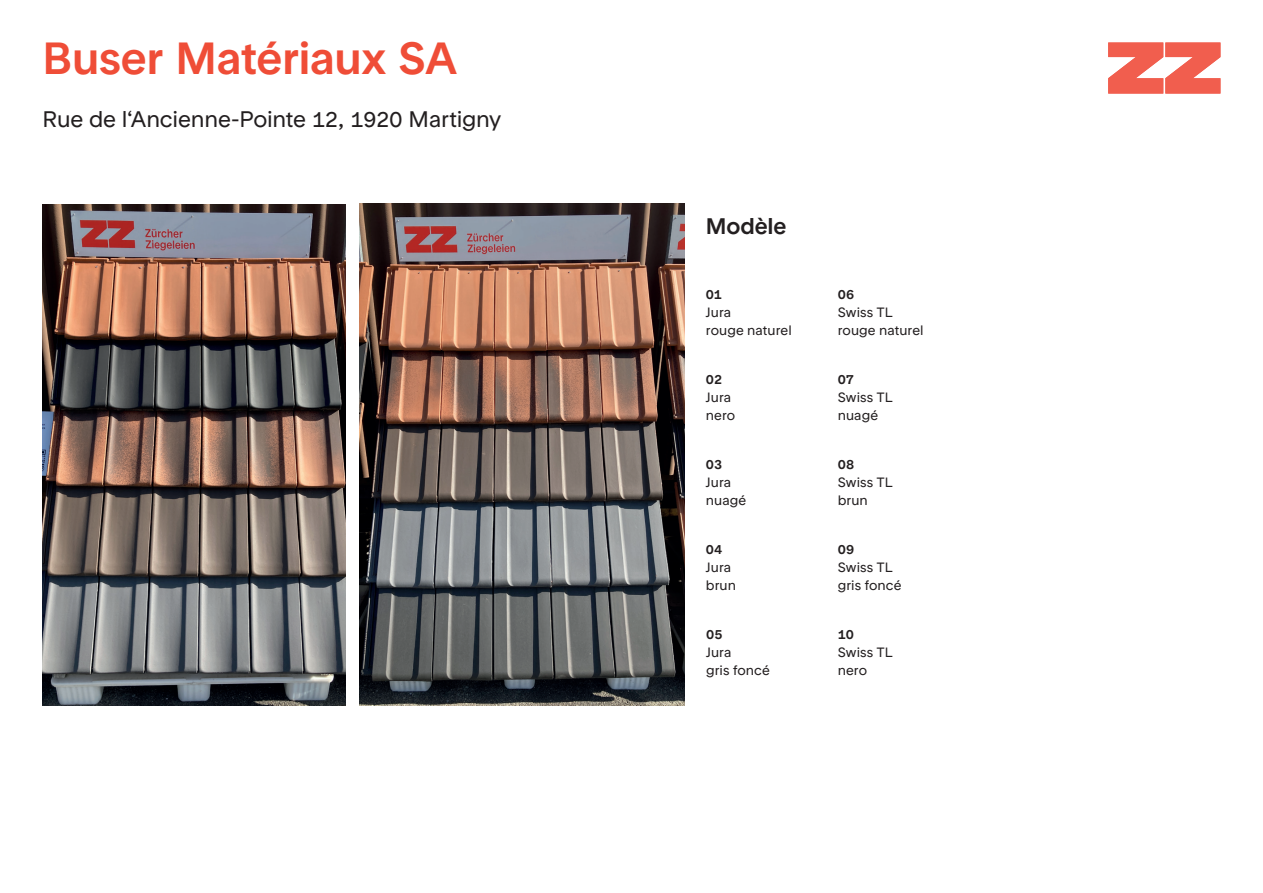
<style>
.page{position:relative;width:1263px;height:893px;background:#fff}
.page>*{position:absolute;margin:0;border:0;box-sizing:border-box;transform-origin:0 0}
.t1{font:500 45px "ZZ Rondelle";letter-spacing:-.01em;color:#ef4d37}
.t2{font:22.5px "ZZ Rondelle";letter-spacing:-.015em;color:#231f20}
.t3{font:500 22.5px "ZZ Rondelle";letter-spacing:-.005em;color:#231f20}
.t4{font:13.5px/18px "ZZ Rondelle";letter-spacing:.005em;color:#231f20}
.t5{font:500 13.5px "ZZ Rondelle";letter-spacing:.005em;color:#231f20}
</style>
<div class="page">
<svg style="left:1108px;top:43px;width:112px;height:51px"></svg>
<img style="left:359px;top:204px;width:326px;height:502px">
<img style="left:43px;top:204px;width:302px;height:502px">
<h1 class="t1" style="left:43px;top:31px;width:416px">Buser Matériaux SA</h1>
<h2 class="t2" style="left:43px;top:106px;width:460px">Rue de l‘Ancienne-Pointe 12, 1920 Martigny</h2>
<h2 class="t3" style="left:706px;top:213px;width:82px">Modèle</h2>
<p class="t5" style="left:706px;top:286px;width:18px">01</p>
<p class="t4" style="left:706px;top:303px;width:87px">Jura<br>rouge naturel</p>
<p class="t5" style="left:706px;top:371px;width:18px">02</p>
<p class="t4" style="left:706px;top:388px;width:31px">Jura nero</p>
<p class="t5" style="left:706px;top:456px;width:18px">03</p>
<p class="t4" style="left:706px;top:473px;width:42px">Jura nuagé</p>
<p class="t5" style="left:706px;top:541px;width:18px">04</p>
<p class="t4" style="left:706px;top:558px;width:32px">Jura brun</p>
<p class="t5" style="left:706px;top:626px;width:18px">05</p>
<p class="t4" style="left:706px;top:643px;width:65px">Jura<br>gris foncé</p>
<p class="t5" style="left:838px;top:286px;width:18px">06</p>
<p class="t4" style="left:838px;top:303px;width:87px">Swiss TL rouge naturel</p>
<p class="t5" style="left:838px;top:371px;width:18px">07</p>
<p class="t4" style="left:838px;top:388px;width:56px">Swiss TL nuagé</p>
<p class="t5" style="left:838px;top:456px;width:18px">08</p>
<p class="t4" style="left:838px;top:473px;width:56px">Swiss TL brun</p>
<p class="t5" style="left:838px;top:541px;width:18px">09</p>
<p class="t4" style="left:838px;top:558px;width:65px">Swiss TL gris foncé</p>
<p class="t5" style="left:838px;top:626px;width:18px">10</p>
<p class="t4" style="left:838px;top:643px;width:56px">Swiss TL nero</p>
</div>
